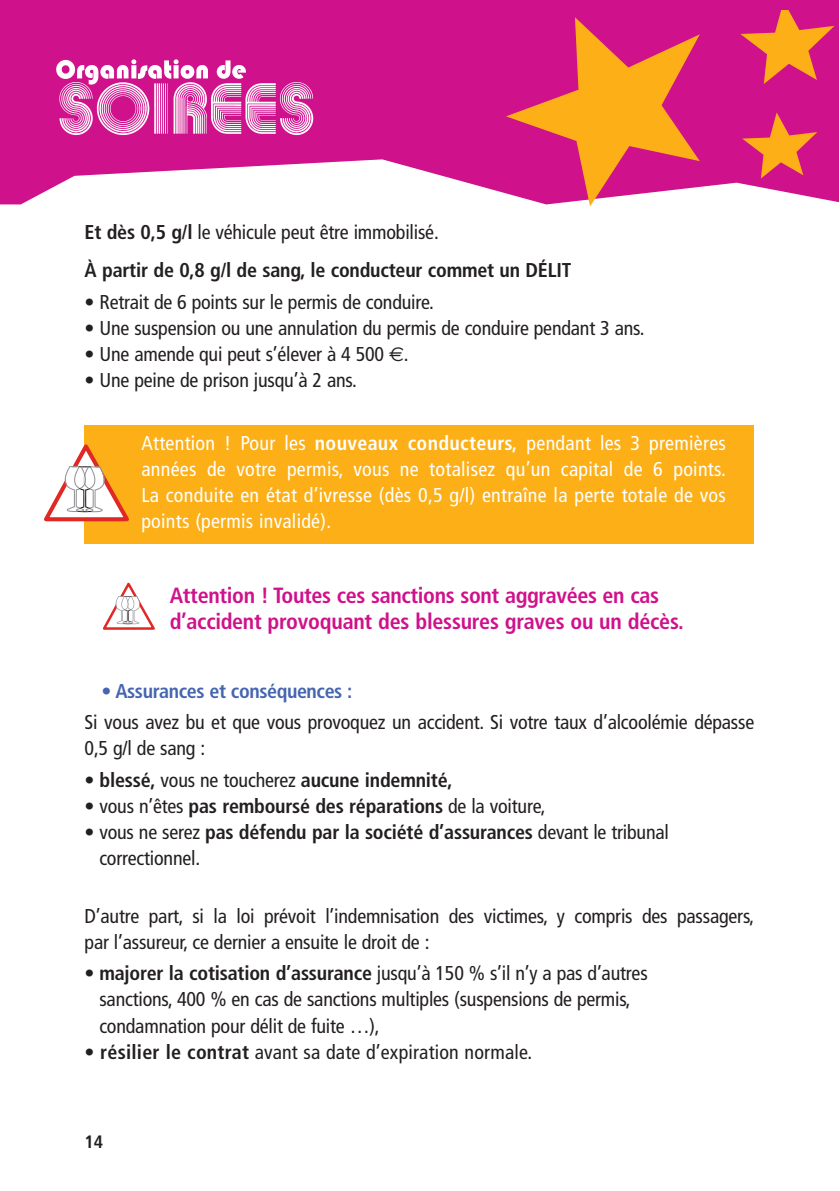
<style>
.page{position:relative;width:840px;height:1191px;background:#fff}
.page>*{position:absolute;margin:0;border:0;box-sizing:border-box;transform-origin:0 0}
.t1{font:700 condensed 22px/26px "Frutiger";letter-spacing:-.015em;color:#cf118c}
.t2{font:condensed 20px/26px "Frutiger";letter-spacing:-.01em;color:#231f20}
.t3{font:condensed 20px/26px "Frutiger";letter-spacing:.015em;color:#fff;text-align:justify}
.t4{font:700 condensed 20px/37.4px "Frutiger";letter-spacing:-.01em;color:#231f20}
.t5{font:condensed 20px "Frutiger";letter-spacing:.01em;color:#231f20}
.t6{font:700 condensed 20px "Frutiger";letter-spacing:-.02em;color:#4665b0}
.t7{font:700 condensed 18px "Frutiger";color:#231f20}
.s1{font-weight:400}
.s2{font-family:"Euro Sans";font-stretch:normal}
.s3{font-weight:700}
</style>
<div class="page">
<svg style="left:0;top:1px;width:838px;height:203px;fill:#cf118c"></svg>
<div style="left:85px;top:425px;width:668px;height:118px;background:#fcaf17"></div>
<svg style="left:44px;top:444px;width:85px;height:77px"></svg>
<svg style="left:103px;top:582px;width:52px;height:48px"></svg>
<img style="left:48px;top:48px;width:277px;height:93px">
<svg style="left:505px;top:10px;width:333px;height:197px;background:#de4c73"></svg>
<p class="t4" style="left:85px;top:215px;width:488px">Et dès 0,5 g/l <span class="s1">le véhicule peut être immobilisé.<br></span>À partir de 0,8 g/l de sang, le conducteur commet un DÉLIT</p>
<p class="t2" style="left:85px;top:290px;width:350px">• Retrait de 6 points sur le permis de conduire.</p>
<p class="t2" style="left:85px;top:316px;width:561px">• Une suspension ou une annulation du permis de conduire pendant 3 ans.</p>
<p class="t2" style="left:85px;top:342px;width:325px">• Une amende qui peut s’élever à 4 500 <span class="s2">€</span>.</p>
<p class="t2" style="left:85px;top:368px;width:273px">• Une peine de prison jusqu’à 2 ans.</p>
<p class="t3" style="left:141px;top:431px;width:585px">Attention ! Pour les <span class="s3">nouveaux conducteurs,</span> pendant les 3 premières années de votre permis, vous ne totalisez qu’un capital de 6 points.<br>La conduite en état d’ivresse (dès 0,5 g/l) entraîne la perte totale de vos points (permis invalidé).</p>
<p class="t1" style="left:170px;top:584px;width:515px">Attention ! Toutes ces sanctions sont aggravées en cas d’accident provoquant des blessures graves ou un décès.</p>
<p class="t6" style="left:102px;top:682px;width:252px">• Assurances et conséquences :</p>
<p class="t2" style="left:85px;top:711px;width:670px">Si vous avez bu et que vous provoquez un accident. Si votre taux d’alcoolémie dépasse<br>0,5 g/l de sang :</p>
<p class="t4" style="left:85px;top:763px;width:369px"><span class="s1">•</span> blessé, <span class="s1">vous ne toucherez</span> aucune indemnité,</p>
<p class="t4" style="left:85px;top:789px;width:462px"><span class="s1">• vous n’êtes</span> pas remboursé des réparations <span class="s1">de la voiture,</span></p>
<p class="t2" style="left:99px;top:820px;width:571px;text-indent:-15px">• vous ne serez <span class="s3">pas défendu par la société d’assurances</span> devant le tribunal correctionnel.</p>
<p class="t2" style="left:85px;top:904px;width:670px">D’autre part, si la loi prévoit l’indemnisation des victimes, y compris des passagers, par l’assureur, ce dernier a ensuite le droit de :</p>
<p class="t2" style="left:99px;top:962px;width:549px;text-indent:-15px">• <span class="s3">majorer la cotisation d’assurance</span> jusqu’à 150 % s’il n’y a pas d’autres sanctions, 400 % en cas de sanctions multiples (suspensions de permis, condamnation pour délit de fuite …),</p>
<p class="t5" style="left:85px;top:1043px;width:449px">• <span class="s3">résilier le contrat</span> avant sa date d’expiration normale.</p>
<p class="t7" style="left:85px;top:1134px;width:20px">14</p>
</div>
